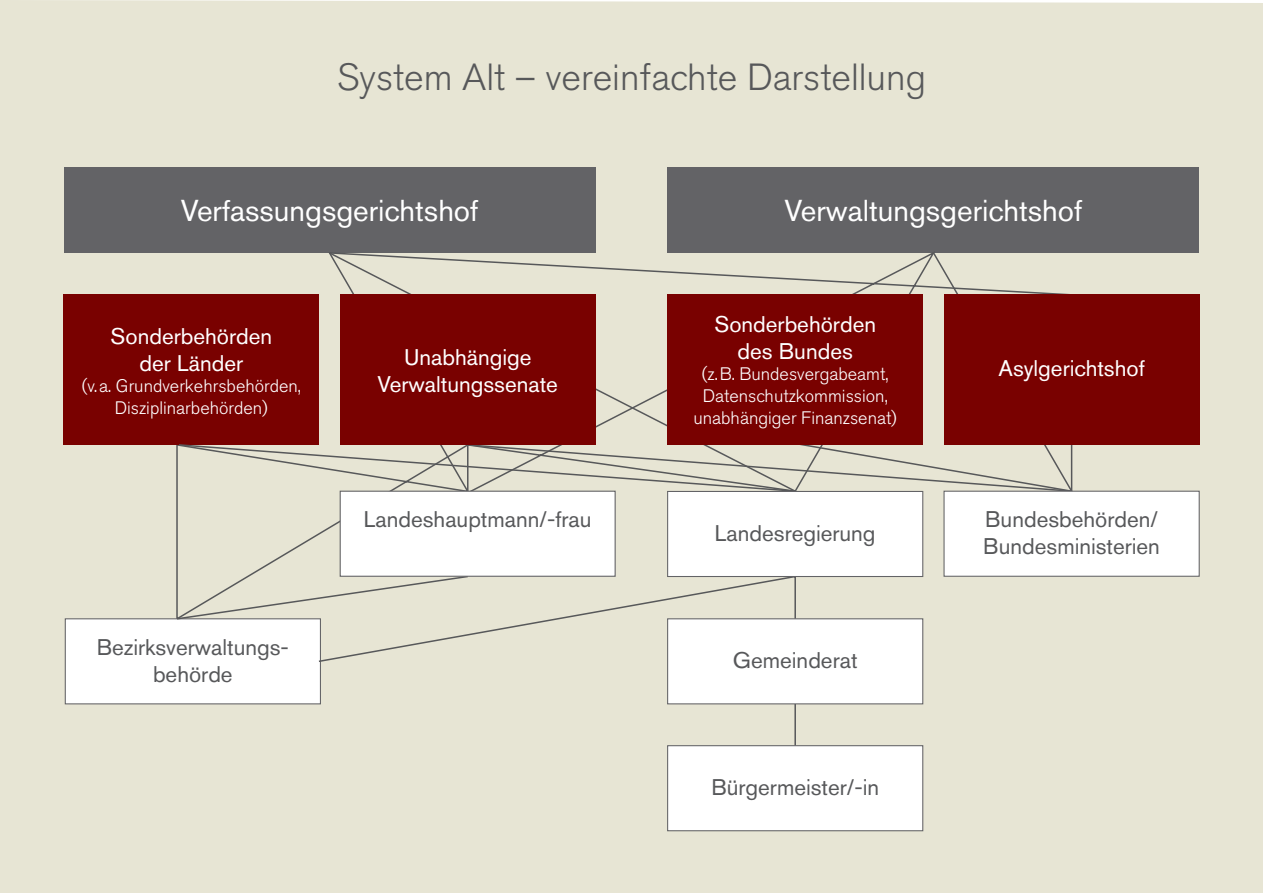
<style>
.page{position:relative;width:1263px;height:893px;background:#e7e5d4}
.page>*{position:absolute;margin:0;border:0;box-sizing:border-box;transform-origin:0 0}
.t1{font:300 37.5px "Akzidenz Grotesk Pro";color:#57585a}
.t2{font:30px "Akzidenz Grotesk Pro";color:#fff}
.t3{font:22.5px/27px "Akzidenz Grotesk Pro";color:#57585a;text-align:center}
.t4{font:22.5px/27px "Akzidenz Grotesk Pro";color:#fff;text-align:center}
.t5{font:300 18px/21.6px "Akzidenz Grotesk Pro";color:#fff;text-align:center}
</style>
<div class="page">
<div style="left:64px;top:168px;width:531px;height:85px;background:#636366"></div>
<div style="left:668px;top:168px;width:531px;height:85px;background:#636366"></div>
<svg style="left:175px;top:249px;width:898px;height:372px;background:#dedccd"></svg>
<svg style="left:802px;top:251px;width:272px;height:242px;background:#dbd8c8"></svg>
<div style="left:64px;top:295px;width:255px;height:150px;background:#790100"></div>
<svg style="left:177px;top:251px;width:625px;height:242px"></svg>
<div style="left:340px;top:295px;width:255px;height:150px;background:#790100"></div>
<div style="left:668px;top:295px;width:255px;height:150px;background:#790100"></div>
<div style="left:944px;top:295px;width:255px;height:150px;background:#790100"></div>
<div style="left:65px;top:618px;width:256px;height:86px;background:#fff;border:1px solid #636366"></div>
<hr style="left:794px;top:704px;width:2px;height:42px;background:#57585a">
<svg style="left:175px;top:575px;width:622px;height:88px;background:#e5e3d5"></svg>
<div style="left:340px;top:491px;width:276px;height:86px;background:#fff;border:1px solid #636366"></div>
<div style="left:667px;top:618px;width:256px;height:86px;background:#fff;border:1px solid #636366"></div>
<div style="left:943px;top:491px;width:257px;height:86px;background:#fff;border:1px solid #636366"></div>
<div style="left:667px;top:491px;width:256px;height:86px;background:#fff;border:1px solid #636366"></div>
<div style="left:667px;top:745px;width:256px;height:86px;background:#fff;border:1px solid #636366"></div>
<h1 class="t1" style="left:337px;top:53px;width:590px">System Alt – vereinfachte Darstellung</h1>
<h2 class="t2" style="left:181px;top:191px;width:299px">Verfassungsgerichtshof</h2>
<h2 class="t2" style="left:785px;top:191px;width:299px">Verwaltungsgerichtshof</h2>
<p class="t4" style="left:110px;top:322px;width:163px">Sonderbehörden der Länder</p>
<p class="t5" style="left:82px;top:375px;width:221px">(v.a. Grundverkehrsbehörden,<br>Disziplinarbehörden)</p>
<p class="t3" style="left:97px;top:633px;width:194px">Bezirksverwaltungs&shy;behörde</p>
<p class="t4" style="left:377px;top:343px;width:182px">Unabhängige<br>Verwaltungssenate</p>
<p class="t3" style="left:364px;top:506px;width:229px">Landeshauptmann/-frau</p>
<p class="t4" style="left:714px;top:310px;width:163px">Sonderbehörden des Bundes</p>
<p class="t5" style="left:693px;top:363px;width:205px">(z.B. Bundesvergabeamt,<br>Datenschutzkommission, unabhängiger Finanzsenat)</p>
<p class="t4" style="left:998px;top:355px;width:148px">Asylgerichtshof</p>
<p class="t3" style="left:715px;top:519px;width:162px">Landesregierung</p>
<p class="t3" style="left:733px;top:647px;width:126px">Gemeinderat</p>
<p class="t3" style="left:711px;top:774px;width:169px">Bürgermeister/-in</p>
<p class="t3" style="left:983px;top:506px;width:178px;text-align:left">Bundesbehörden/<br>Bundesministerien</p>
</div>
